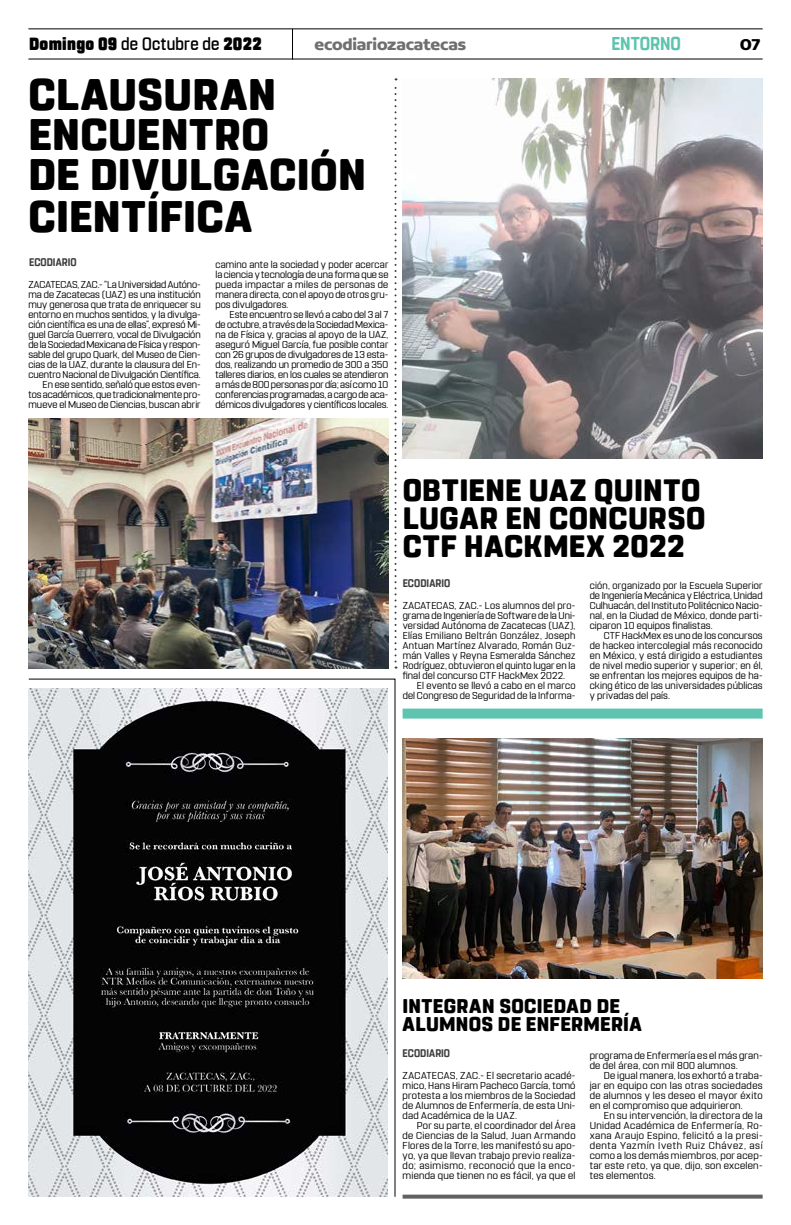
<style>
.page{position:relative;width:791px;height:1225px;background:#fff}
.page>*{position:absolute;margin:0;border:0;box-sizing:border-box;transform-origin:0 0}
.t1{font:800 44px/40.7px "Rohn Rounded";letter-spacing:.01em;color:#000}
.t2{font:800 30.8px/28px "Rohn Rounded";letter-spacing:.015em;color:#000}
.t3{font:800 19.8px/18px "Rohn Rounded";letter-spacing:.02em;color:#000}
.t4{font:700 18.6px "Rohn Rounded";letter-spacing:-.005em;color:#5ec4af;scale:.91 1}
.t5{font:900 17.6px "Rohn Rounded";letter-spacing:.015em;color:#000;scale:.91 1}
.t6{font:700 16.9px "Concord";letter-spacing:-.01em;color:#706f6f}
.t7{font:700 16.9px "Concord";color:#000}
.t8{font:700 11px "Rohn Rounded";letter-spacing:.005em;color:#3d3d3d;scale:.91 1}
.t9{font:10px/10px "Rohn Rounded";letter-spacing:.01em;color:#000;text-align:justify}
.s1{font-weight:500}
</style>
<div class="page">
<svg style="left:403px;top:1194px;width:360px;height:4px"></svg>
<hr style="left:28px;top:28px;width:735px;height:1px;background:#000">
<hr style="left:28px;top:59px;width:735px;height:1px;background:#000">
<hr style="left:292px;top:29px;width:1px;height:31px;background:#000">
<svg style="left:394px;top:78px;width:2px;height:590px"></svg>
<div style="left:403px;top:708px;width:360px;height:10px;background:#5ec4af"></div>
<svg style="left:28px;top:678px;width:368px;height:519px"></svg>
<img style="left:28px;top:688px;width:360px;height:508px">
<img style="left:28px;top:418px;width:360px;height:250px">
<img style="left:403px;top:78px;width:360px;height:380px">
<img style="left:403px;top:738px;width:360px;height:240px">
<h3 class="t5" style="left:29px;top:33px;width:257px">Domingo 09 <span class="s1">de Octubre de</span> 2022</h3>
<h3 class="t6" style="left:314px;top:34px;width:153px">ecodiariozacatecas</h3>
<h3 class="t4" style="left:611px;top:32px;width:78px">ENTORNO</h3>
<h3 class="t7" style="left:740px;top:34px;width:22px">07</h3>
<h1 class="t1" style="left:28px;top:75px;width:339px">CLAUSURAN<br>ENCUENTRO<br>DE DIVULGACIÓN<br>CIENTÍFICA</h1>
<p class="t8" style="left:29px;top:256px;width:54px">ECODIARIO</p>
<p class="t9" style="left:28px;top:280px;width:174px;text-align:right">ZACATECAS, ZAC.- “La Universidad Autóno&shy;ma de Zacatecas (UAZ) es una institución muy generosa que trata de enriquecer su entorno en muchos sentidos, y la divulga&shy;ción científica es una de ellas”, expresó Mi&shy;guel García Guerrero, vocal de Divulgación de la Sociedad Mexicana de Física y respon&shy;sable del grupo Quark, del Museo de Cien&shy;cias de la UAZ, durante la clausura del En&shy;cuentro Nacional de Divulgación Científica.<br>En ese sentido, señaló que estos even&shy;tos académicos, que tradicionalmente pro&shy;mueve el Museo de Ciencias, buscan abrir</p>
<p class="t9" style="left:215px;top:260px;width:174px">camino ante la sociedad y poder acercar la ciencia y tecnología de una forma que se pueda impactar a miles de personas de manera directa, con el apoyo de otros gru&shy;pos divulgadores.</p>
<p class="t9" style="left:215px;top:310px;width:174px;text-indent:14px">Este encuentro se llevó a cabo del 3 al 7 de octubre, a través de la Sociedad Mexica&shy;na de Física y, gracias al apoyo de la UAZ, aseguró Miguel García, fue posible contar con 26 grupos de divulgadores de 13 esta&shy;dos, realizando un promedio de 300 a 350 talleres diarios, en los cuales se atendieron a más de 800 personas por día; así como 10 conferencias programadas, a cargo de aca&shy;démicos divulgadores y científicos locales.</p>
<h2 class="t2" style="left:403px;top:476px;width:304px">OBTIENE UAZ QUINTO<br>LUGAR EN CONCURSO<br>CTF HACKMEX 2022</h2>
<p class="t8" style="left:403px;top:576px;width:54px">ECODIARIO</p>
<p class="t9" style="left:403px;top:600px;width:174px">ZACATECAS, ZAC.- Los alumnos del pro&shy;grama de Ingeniería de Software de la Uni&shy;versidad Autónoma de Zacatecas (UAZ), Elías Emiliano Beltrán González, Joseph Antuan Martínez Alvarado, Román Guz&shy;mán Valles y Reyna Esmeralda Sánchez Rodríguez, obtuvieron el quinto lugar en la final del concurso CTF HackMex 2022.</p>
<p class="t9" style="left:403px;top:680px;width:174px;text-align:right">El evento se llevó a cabo en el marco del Congreso de Seguridad de la Informa-</p>
<p class="t9" style="left:590px;top:580px;width:174px">ción, organizado por la Escuela Superior de Ingeniería Mecánica y Eléctrica, Unidad Culhuacán, del Instituto Politécnico Nacio&shy;nal, en la Ciudad de México, donde parti&shy;ciparon 10 equipos finalistas.</p>
<p class="t9" style="left:590px;top:630px;width:174px;text-indent:14px">CTF HackMex es uno de los concursos de hackeo intercolegial más reconocido en México, y está dirigido a estudiantes de nivel medio superior y superior; en él, se enfrentan los mejores equipos de ha&shy;cking ético de las universidades públicas y privadas del país.</p>
<h3 class="t3" style="left:403px;top:997px;width:241px">INTEGRAN SOCIEDAD DE<br>ALUMNOS DE ENFERMERÍA</h3>
<p class="t8" style="left:403px;top:1046px;width:54px">ECODIARIO</p>
<p class="t9" style="left:403px;top:1070px;width:174px">ZACATECAS, ZAC.- El secretario acadé&shy;mico, Hans Hiram Pacheco García, tomó protesta a los miembros de la Sociedad de Alumnos de Enfermería, de esta Uni&shy;dad Académica de la UAZ.</p>
<p class="t9" style="left:403px;top:1120px;width:174px;text-indent:14px">Por su parte, el coordinador del Área de Ciencias de la Salud, Juan Armando Flores de la Torre, les manifestó su apo&shy;yo, ya que llevan trabajo previo realiza&shy;do; asimismo, reconoció que la enco&shy;mienda que tienen no es fácil, ya que el</p>
<p class="t9" style="left:590px;top:1050px;width:174px">programa de Enfermería es el más gran&shy;de del área, con mil 800 alumnos.</p>
<p class="t9" style="left:590px;top:1070px;width:174px;text-indent:14px">De igual manera, los exhortó a traba&shy;jar en equipo con las otras sociedades de alumnos y les deseo el mayor éxito en el compromiso que adquirieron.</p>
<p class="t9" style="left:590px;top:1110px;width:174px;text-indent:14px">En su intervención, la directora de la Unidad Académica de Enfermería, Ro&shy;xana Araujo Espino, felicitó a la presi&shy;denta Yazmín Iveth Ruiz Chávez, así como a los demás miembros, por acep&shy;tar este reto, ya que, dijo, son excelen&shy;tes elementos.</p>
</div>
